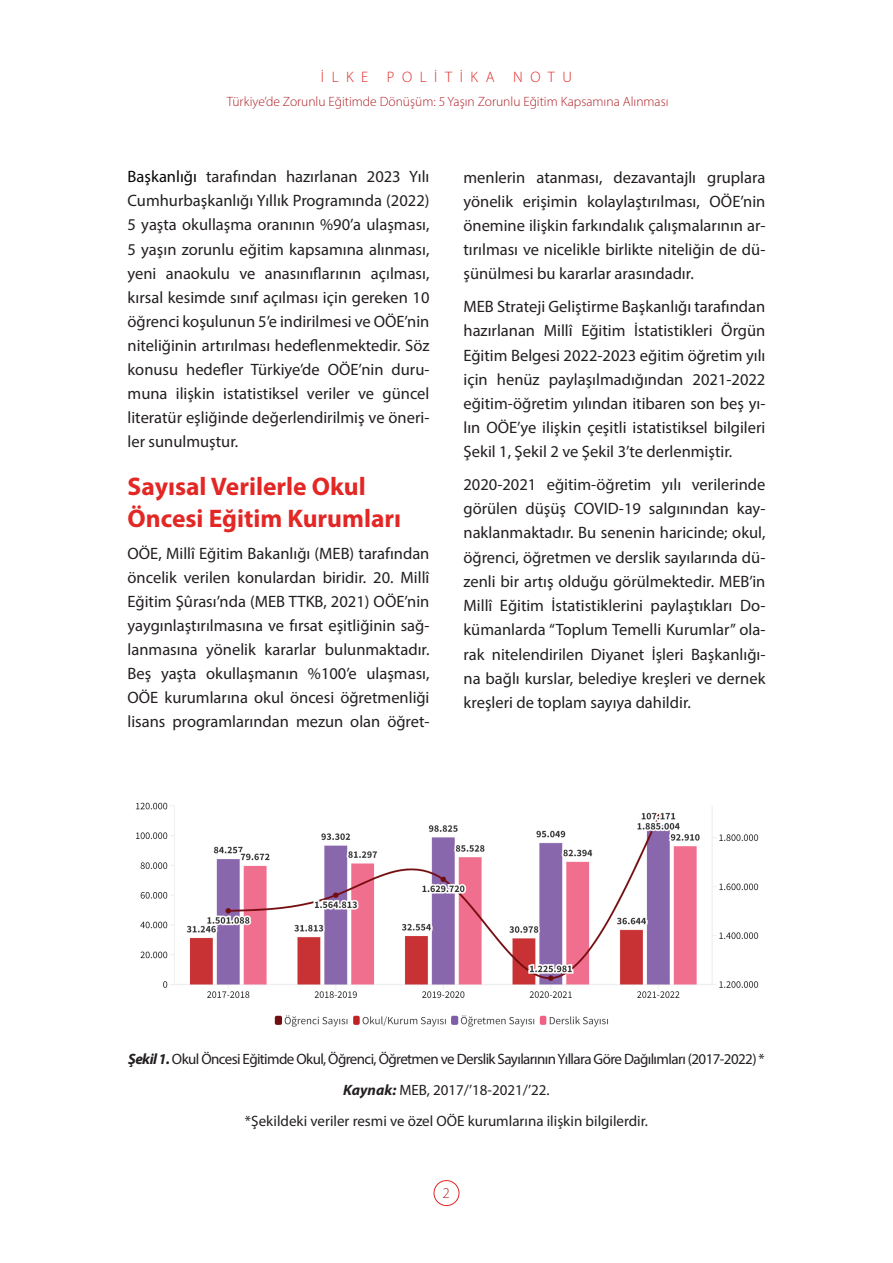
<style>
.page{position:relative;width:893px;height:1263px;background:#fff}
.page>*{position:absolute;margin:0;border:0;box-sizing:border-box;transform-origin:0 0}
.t1{font:700 25.5px/31.5px "Myriad Pro";color:#e22725}
.t2{font:16.5px/24.2px "Myriad Pro";color:#231f20;text-align:justify}
.t3{font:300 15.15px "Myriad Pro";letter-spacing:.5em;color:#e22725}
.t4{font:15px/31px "Myriad Pro";letter-spacing:-.035em;color:#231f20;text-align:center}
.t5{font:300 15px "Myriad Pro";color:#b01f27}
.t6{font:300 13.5px "Myriad Pro";color:#b01f27}
.s1{color:#040503}
.s2{font-weight:700;font-style:italic}
</style>
<div class="page">
<div style="left:434px;top:1180px;width:25px;height:26px;border:1px solid #e22725;border-radius:50%"></div>
<img style="left:135px;top:802px;width:624px;height:225px">
<p class="t3" style="left:321px;top:67px;width:253px">İLKE POLİTİKA NOTU</p>
<p class="t6" style="left:227px;top:94px;width:443px">Türkiye’de Zorunlu Eğitimde Dönüşüm: 5 Yaşın Zorunlu Eğitim Kapsamına Alınması</p>
<p class="t2" style="left:128px;top:165px;width:303px"><span class="s1">Başkanlığı</span> tarafından hazırlanan 2023 Yılı Cumhurbaşkanlığı Yıllık Programında (2022)<br>5 yaşta okullaşma oranının %90’a ulaşması, 5 yaşın zorunlu eğitim kapsamına alınması, yeni anaokulu ve anasınıflarının açılması, kırsal kesimde sınıf açılması için gereken 10 öğrenci koşulunun 5’e indirilmesi ve OÖE’nin niteliğinin artırılması hedeflenmektedir. Söz konusu hedefler Türkiye’de OÖE’nin duru&shy;muna ilişkin istatistiksel veriler ve güncel literatür eşliğinde değerlendirilmiş ve öneri&shy;ler sunulmuştur.</p>
<h1 class="t1" style="left:128px;top:470px;width:275px">Sayısal Verilerle Okul<br>Öncesi Eğitim Kurumları</h1>
<p class="t2" style="left:128px;top:541px;width:303px">OÖE, Millî Eğitim Bakanlığı (MEB) tarafından öncelik verilen konulardan biridir. 20. Millî Eğitim Şûrası’nda (MEB TTKB, 2021) OÖE’nin yaygınlaştırılmasına ve fırsat eşitliğinin sağ&shy;lanmasına yönelik kararlar bulunmaktadır.<br>Beş yaşta okullaşmanın %100’e ulaşması, OÖE kurumlarına okul öncesi öğretmenliği lisans programlarından mezun olan öğret-</p>
<p class="t2" style="left:463px;top:165px;width:303px">menlerin atanması, dezavantajlı gruplara yönelik erişimin kolaylaştırılması, OÖE’nin önemine ilişkin farkındalık çalışmalarının ar&shy;tırılması ve nicelikle birlikte niteliğin de dü&shy;şünülmesi bu kararlar arasındadır.</p>
<p class="t2" style="left:463px;top:294px;width:303px">MEB Strateji Geliştirme Başkanlığı tarafından hazırlanan Millî Eğitim İstatistikleri Örgün Eğitim Belgesi 2022-2023 eğitim öğretim yılı için henüz paylaşılmadığından 2021-2022 eğitim-öğretim yılından itibaren son beş yı&shy;lın OÖE’ye ilişkin çeşitli istatistiksel bilgileri Şekil 1, Şekil 2 ve Şekil 3’te derlenmiştir.</p>
<p class="t2" style="left:463px;top:472px;width:303px">2020-2021 eğitim-öğretim yılı verilerinde görülen düşüş COVID-19 salgınından kay&shy;naklanmaktadır. Bu senenin haricinde; okul, öğrenci, öğretmen ve derslik sayılarında dü&shy;zenli bir artış olduğu görülmektedir. MEB’in Millî Eğitim İstatistiklerini paylaştıkları Do&shy;kümanlarda “Toplum Temelli Kurumlar” ola&shy;rak nitelendirilen Diyanet İşleri Başkanlığı&shy;na bağlı kurslar, belediye kreşleri ve dernek kreşleri de toplam sayıya dahildir.</p>
<p class="t4" style="left:128px;top:1043px;width:638px"><span class="s2">Şekil 1.</span> Okul Öncesi Eğitimde Okul, Öğrenci, Öğretmen ve Derslik Sayılarının Yıllara Göre Dağılımları (2017-2022) *<br><span class="s2">Kaynak:</span> MEB, 2017/’18-2021/’22.<br>*Şekildeki veriler resmi ve özel OÖE kurumlarına ilişkin bilgilerdir.</p>
<p class="t5" style="left:443px;top:1184px;width:9px">2</p>
</div>
